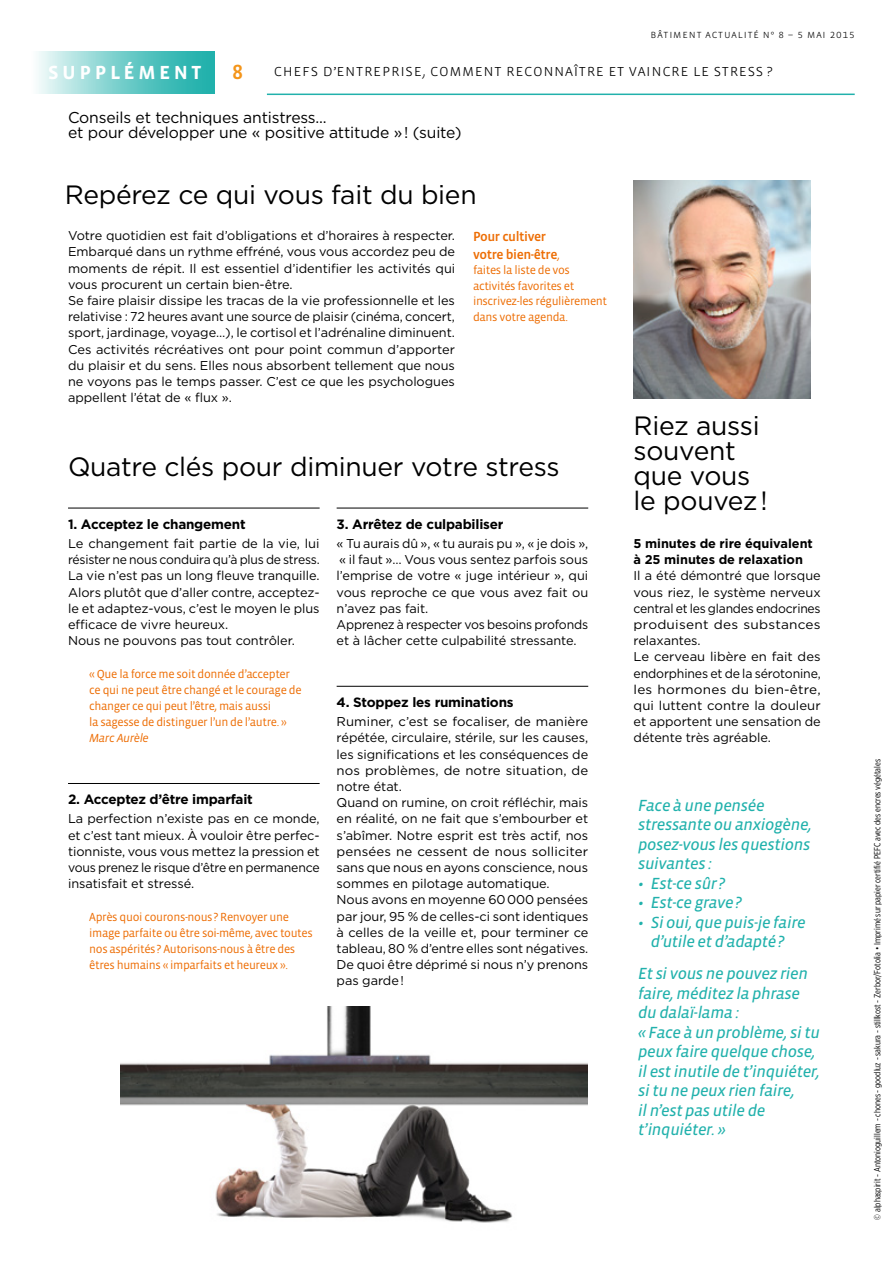
<style>
.page{position:relative;width:893px;height:1263px;background:#fff}
.page>*{position:absolute;margin:0;border:0;box-sizing:border-box;transform-origin:0 0}
.t1{font:26.4px/25.2px "Gotham";letter-spacing:-.01em;color:#000}
.t2{font:500 24px "Vista Sans OT";letter-spacing:.12em;color:#fff}
.t3{font:500 21px "Vista Sans OT";color:#f4951a}
.t4{font:italic 16.5px/19.5px "Vista Sans OT";letter-spacing:-.025em;color:#21b1ac}
.t5{font:300 16.5px "Vista Sans OT";letter-spacing:.04em;color:#000}
.t6{font:15.75px/14.9px "Gotham";letter-spacing:-.01em;color:#000}
.t7{font:700 13.5px "Gotham";letter-spacing:-.015em;color:#000}
.t8{font:500 13.5px/17.5px "Vista Sans OT";letter-spacing:-.03em;color:#ed6d04}
.t9{font:12.75px/16.2px "Gotham";letter-spacing:-.005em;color:#000}
.t10{font:700 12.75px/16.2px "Gotham";letter-spacing:-.005em;color:#000}
.t11{font:12px/16.2px "Vista Sans OT";letter-spacing:-.03em;color:#ed6d04}
.t12{font:italic 12px "Vista Sans OT";letter-spacing:-.03em;color:#ed6d04}
.t13{font:300 11.25px "Vista Sans OT";letter-spacing:.075em;color:#000}
.t14{font:9px "Gotham X Narrow";color:#000}
.s1{font-weight:400;font-size:12px}
</style>
<div class="page">
<svg style="left:38px;top:52px;width:176px;height:42px;background:#76cecb"></svg>
<hr style="left:267px;top:94px;width:588px;height:1px;background:#21b1ac">
<img style="left:120px;top:1007px;width:468px;height:216px">
<hr style="left:68px;top:508px;width:252px;height:1px;background:#000">
<hr style="left:68px;top:783px;width:252px;height:1px;background:#000">
<hr style="left:337px;top:508px;width:251px;height:1px;background:#000">
<hr style="left:337px;top:686px;width:251px;height:1px;background:#000">
<img style="left:634px;top:180px;width:177px;height:219px">
<p class="t13" style="left:651px;top:28px;width:206px">Bâtiment Actualité n° 8 – 5 mai 2015</p>
<h2 class="t2" style="left:48px;top:58px;width:155px">supplément</h2>
<h3 class="t3" style="left:233px;top:61px;width:12px">8</h3>
<p class="t5" style="left:274px;top:62px;width:211px">chefs d’entreprise, COMMENT</p>
<p class="t5" style="left:506px;top:62px;width:82px">RECONNAîTRE</p>
<p class="t5" style="left:608px;top:62px;width:47px">ET VAINCRE</p>
<p class="t5" style="left:693px;top:62px;width:81px">LE Stress ?</p>
<p class="t6" style="left:68px;top:110px;width:395px">Conseils et techniques antistress...<br>et pour développer une « positive attitude » ! (suite)</p>
<h1 class="t1" style="left:65px;top:181px;width:413px">Repérez ce qui vous fait du bien</h1>
<p class="t9" style="left:68px;top:227px;width:389px">Votre quotidien est fait d’obligations et d’horaires à respecter.<br>Embarqué dans un rythme effréné, vous vous accordez peu de moments de répit. Il est essentiel d’identifier les activités qui vous procurent un certain bien-être.<br>Se faire plaisir dissipe les tracas de la vie professionnelle et les relativise : 72 heures avant une source de plaisir (cinéma, concert, sport, jardinage, voyage…), le cortisol et l’adrénaline diminuent.<br>Ces activités récréatives ont pour point commun d’apporter du plaisir et du sens. Elles nous absorbent tellement que nous ne voyons pas le temps passer. C’est ce que les psychologues appellent l’état de « flux ».</p>
<p class="t8" style="left:473px;top:228px;width:88px">Pour cultiver votre bien-être<span class="s1">,</span></p>
<p class="t11" style="left:473px;top:263px;width:136px;line-height:15.6px">faites la liste de vos activités favorites et inscrivez-les régulièrement dans votre agenda.</p>
<h1 class="t1" style="left:68px;top:454px;width:493px">Quatre clés pour diminuer votre stress</h1>
<p class="t7" style="left:68px;top:515px;width:179px">1. Acceptez le changement</p>
<p class="t9" style="left:68px;top:535px;width:253px">Le changement fait partie de la vie, lui résister ne nous conduira qu’à plus de stress.<br>La vie n’est pas un long fleuve tranquille.<br>Alors plutôt que d’aller contre, acceptez&shy;le et adaptez-vous, c’est le moyen le plus efficace de vivre heureux.<br>Nous ne pouvons pas tout contrôler.</p>
<p class="t11" style="left:89px;top:666px;width:214px">« Que la force me soit donnée d’accepter ce qui ne peut être changé et le courage de changer ce qui peut l’être, mais aussi<br>la sagesse de distinguer l’un de l’autre. »</p>
<p class="t12" style="left:89px;top:732px;width:61px">Marc Aurèle</p>
<p class="t7" style="left:337px;top:515px;width:168px">3. Arrêtez de culpabiliser</p>
<p class="t9" style="left:337px;top:535px;width:253px">« Tu aurais dû », « tu aurais pu », « je dois », « il faut »… Vous vous sentez parfois sous l’emprise de votre « juge intérieur », qui vous reproche ce que vous avez fait ou n’avez pas fait.<br>Apprenez à respecter vos besoins profonds et à lâcher cette culpabilité stressante.</p>
<p class="t7" style="left:337px;top:693px;width:178px">4. Stoppez les ruminations</p>
<p class="t9" style="left:337px;top:713px;width:253px">Ruminer, c’est se focaliser, de manière répétée, circulaire, stérile, sur les causes, les significations et les conséquences de nos problèmes, de notre situation, de notre état.<br>Quand on rumine, on croit réfléchir, mais en réalité, on ne fait que s’embourber et s’abîmer. Notre esprit est très actif, nos pensées ne cessent de nous solliciter sans que nous en ayons conscience, nous sommes en pilotage automatique.<br>Nous avons en moyenne 60 000 pensées par jour, 95 % de celles-ci sont identiques à celles de la veille et, pour terminer ce tableau, 80 % d’entre elles sont négatives.<br>De quoi être déprimé si nous n’y prenons pas garde !</p>
<p class="t7" style="left:68px;top:790px;width:186px">2. Acceptez d’être imparfait</p>
<p class="t9" style="left:68px;top:810px;width:253px;text-align:justify">La perfection n’existe pas en ce monde, et c’est tant mieux. À vouloir être perfec&shy;tionniste, vous vous mettez la pression et vous prenez le risque d’être en permanence insatisfait et stressé.</p>
<p class="t11" style="left:89px;top:909px;width:225px">Après quoi courons-nous? Renvoyer une image parfaite ou être soi-même, avec toutes nos aspérités? Autorisons-nous à être des êtres humains « imparfaits et heureux ».</p>
<h1 class="t1" style="left:634px;top:412px;width:136px">Riez aussi souvent que vous le pouvez !</h1>
<p class="t10" style="left:634px;top:535px;width:181px">5 minutes de rire équivalent à 25 minutes de relaxation</p>
<p class="t9" style="left:634px;top:567px;width:189px">Il a été démontré que lorsque vous riez, le système nerveux central et les glandes endocrines produisent des substances relaxantes.<br>Le cerveau libère en fait des endorphines et de la sérotonine, les hormones du bien-être, qui luttent contre la douleur et apportent une sensation de détente très agréable.</p>
<p class="t4" style="left:638px;top:795px;width:175px">Face à une pensée stressante ou anxiogène, posez-vous les questions suivantes :</p>
<p class="t4" style="left:638px;top:873px;width:89px">• Est-ce sûr?</p>
<p class="t4" style="left:638px;top:893px;width:105px">• Est-ce grave?</p>
<p class="t4" style="left:638px;top:912px;width:169px;text-align:center">• Si oui, que puis-je faire d’utile et d’adapté?</p>
<p class="t4" style="left:638px;top:964px;width:183px">Et si vous ne pouvez rien faire, méditez la phrase du dalaï-lama :<br>« Face à un problème, si tu peux faire quelque chose, il est inutile de t’inquiéter, si tu ne peux rien faire,<br>il n’est pas utile de t’inquiéter. »</p>
<p class="t14" style="left:872px;top:1219px;width:462px;rotate:-90deg">© alphaspirit - Antonioguillem - chones - goodluz - sakura - stillkost - Zerbor/Fotolia • Imprimé sur papier certifié PEFC avec des encres végétales</p>
</div>
